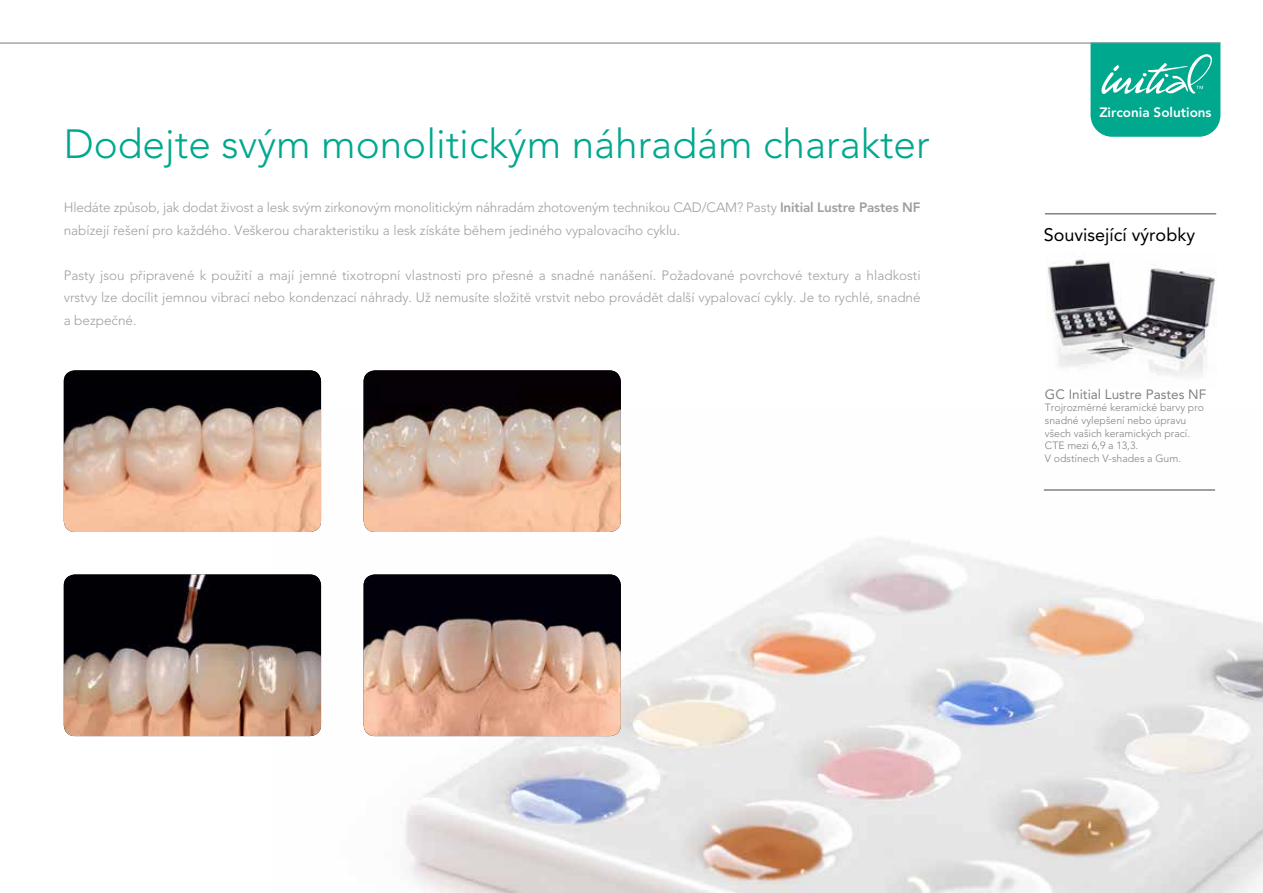
<style>
.page{position:relative;width:1263px;height:893px;background:#fff}
.page>*{position:absolute;margin:0;border:0;box-sizing:border-box;transform-origin:0 0}
.t1{font:300 40.5px "Avenir";color:#00a88e}
.t2{font:18px "Avenir";color:#000}
.t3{font:300 13.5px/22.5px "Avenir";color:#9d9fa2}
.t4{font:13.5px "Avenir";color:#818285}
.t5{font:800 13.5px "Avenir";color:#fff}
.t6{font:300 10.5px/12.6px "Avenir";color:#818285}
.s1{font-weight:800}
</style>
<div class="page">
<img style="left:271px;top:409px;width:992px;height:484px">
<img style="left:64px;top:370px;width:257px;height:162px">
<img style="left:364px;top:370px;width:257px;height:162px">
<img style="left:64px;top:574px;width:257px;height:162px">
<img style="left:364px;top:574px;width:257px;height:162px">
<img style="left:1048px;top:259px;width:168px;height:117px">
<svg style="left:1090px;top:44px;width:130px;height:93px;background:#1ab099"></svg>
<hr style="left:0;top:43px;width:1220px;height:1px;background:#818285">
<hr style="left:1044px;top:489px;width:171px;height:2px;background:#818285">
<hr style="left:1045px;top:213px;width:171px;height:2px;background:#818285">
<h1 class="t1" style="left:64px;top:121px;width:867px">Dodejte svým monolitickým náhradám charakter</h1>
<p class="t3" style="left:64px;top:196px;width:858px">Hledáte zpûsob, jak dodat živost a lesk svým zirkonovým monolitickým náhradám zhotoveným technikou CAD/CAM? Pasty <span class="s1">Initial Lustre Pastes NF </span>nabízejí õešení pro každého. Veškerou charakteristiku a lesk získáte bêhem jediného vypalovacího cyklu.</p>
<p class="t3" style="left:64px;top:264px;width:858px;text-align:justify">Pasty jsou põipravené k použití a mají jemné tixotropní vlastnosti pro põesné a snadné nanášení. Požadované povrchové textury a hladkosti vrstvy lze docílit jemnou vibrací nebo kondenzací náhrady. Už nemusíte složitê vrstvit nebo provádêt další vypalovací cykly. Je to rychlé, snadné a bezpeËné.</p>
<p class="t5" style="left:1099px;top:104px;width:114px">Zirconia Solutions</p>
<h2 class="t2" style="left:1044px;top:225px;width:153px">Související výrobky</h2>
<p class="t4" style="left:1045px;top:386px;width:163px">GC Initial Lustre Pastes NF</p>
<p class="t6" style="left:1045px;top:401px;width:161px">Trojrozmêrné keramické barvy pro snadné vylepšení nebo úpravu všech vašich keramických prací.<br>CTE mezi 6,9 a 13,3.<br>V odstínech V-shades a Gum.</p>
</div>
